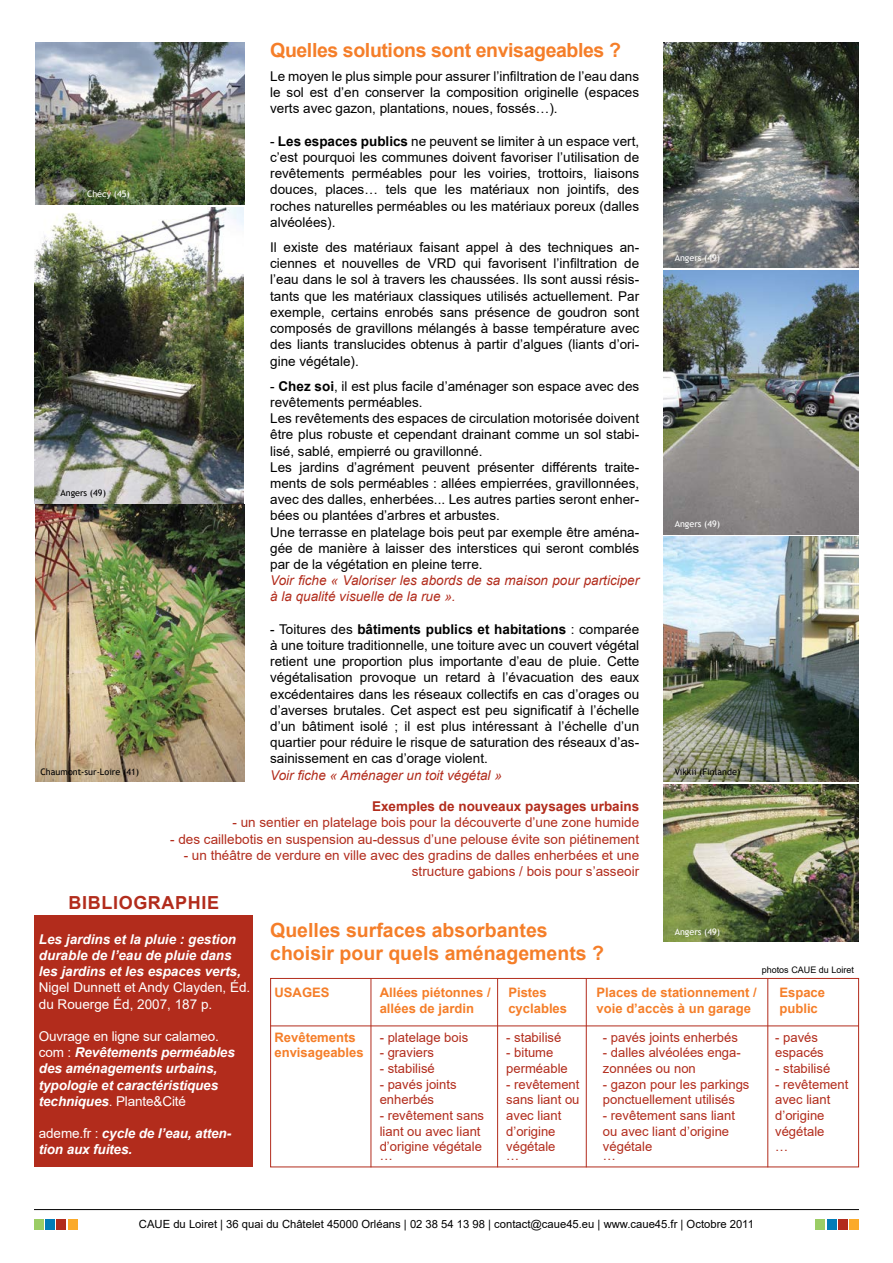
<style>
.page{position:relative;width:893px;height:1263px;background:#fff}
.page>*{position:absolute;margin:0;border:0;box-sizing:border-box;transform-origin:0 0}
.t1{font:700 19.5px/23.4px "Arial";color:#f57e29}
.t2{font:700 19.5px "Arial";letter-spacing:-.02em;color:#f57e29}
.t3{font:700 18px "Arial";letter-spacing:.035em;color:#b22c1c}
.t4{font:13.5px/16.2px "Arial";color:#000;text-align:justify}
.t5{font:italic 700 13.5px/16.2px "Arial";letter-spacing:-.01em;color:#fff}
.t6{font:13.5px/16.2px "Arial";color:#b22c1c;text-align:right}
.t7{font:italic 13.5px/16.2px "Arial";color:#b22c1c}
.t8{font:13.5px/16.2px "Arial";color:#fff}
.t9{font:700 13.5px "Arial";color:#b22c1c}
.t10{font:13.05px/15.6px "Arial";color:#b22c1c}
.t11{font:700 13.05px/15.6px "Arial";color:#f57e29}
.t12{font:11.25px "Arial";color:#000}
.t13{font:9px "Trebuchet MS";color:#000}
.t14{font:9px "Trebuchet MS";color:#fff}
.t15{font:9px "Arial";color:#000}
.s1{font-weight:700}
.s2{font-weight:400;font-style:normal}
</style>
<div class="page">
<hr style="left:34px;top:1209px;width:825px;height:1px;background:#000">
<div style="left:45px;top:1219px;width:10px;height:10px;background:#017cb7"></div>
<div style="left:34px;top:1219px;width:10px;height:10px;background:#9bcd65"></div>
<div style="left:68px;top:1219px;width:9px;height:10px;background:#fbaa29"></div>
<div style="left:56px;top:1219px;width:10px;height:10px;background:#b22c1c"></div>
<div style="left:827px;top:1219px;width:9px;height:10px;background:#017cb7"></div>
<div style="left:815px;top:1219px;width:10px;height:10px;background:#9bcd65"></div>
<div style="left:849px;top:1219px;width:10px;height:10px;background:#fbaa29"></div>
<div style="left:838px;top:1219px;width:10px;height:10px;background:#b22c1c"></div>
<div style="left:270px;top:978px;width:589px;height:189px;border:1px solid #b22c1c"></div>
<div style="left:34px;top:915px;width:218px;height:252px;background:#b22c1c"></div>
<img style="left:663px;top:537px;width:196px;height:244px">
<img style="left:35px;top:505px;width:209px;height:276px">
<img style="left:664px;top:43px;width:195px;height:225px">
<img style="left:35px;top:43px;width:209px;height:161px">
<img style="left:34px;top:207px;width:210px;height:296px">
<img style="left:663px;top:270px;width:196px;height:264px">
<img style="left:664px;top:784px;width:195px;height:157px">
<hr style="left:371px;top:978px;width:1px;height:189px;background:#b22c1c">
<hr style="left:497px;top:978px;width:1px;height:189px;background:#b22c1c">
<hr style="left:586px;top:978px;width:1px;height:189px;background:#b22c1c">
<hr style="left:767px;top:978px;width:1px;height:189px;background:#b22c1c">
<hr style="left:270px;top:1025px;width:589px;height:1px;background:#b22c1c">
<p class="t14" style="left:87px;top:188px;width:44px">Chécy (45)</p>
<p class="t13" style="left:60px;top:487px;width:47px">Angers (49)</p>
<p class="t13" style="left:41px;top:766px;width:100px">Chaumont-sur-Loire (41)</p>
<h1 class="t2" style="left:270px;top:36px;width:352px">Quelles solutions sont envisageables ?</h1>
<p class="t4" style="left:270px;top:68px;width:370px">Le moyen le plus simple pour assurer l’infiltration de l’eau dans le sol est d’en conserver la composition originelle (espaces verts avec gazon, plantations, noues, fossés…).</p>
<p class="t4" style="left:270px;top:133px;width:370px">- <span class="s1">Les espaces publics</span> ne peuvent se limiter à un espace vert, c’est pourquoi les communes doivent favoriser l’utilisation de revêtements perméables pour les voiries, trottoirs, liaisons douces, places… tels que les matériaux non jointifs, des roches naturelles perméables ou les matériaux poreux (dalles alvéolées).</p>
<p class="t4" style="left:270px;top:239px;width:370px">Il existe des matériaux faisant appel à des techniques an&shy;ciennes et nouvelles de VRD qui favorisent l’infiltration de l’eau dans le sol à travers les chaussées. Ils sont aussi résis&shy;tants que les matériaux classiques utilisés actuellement. Par exemple, certains enrobés sans présence de goudron sont composés de gravillons mélangés à basse température avec des liants translucides obtenus à partir d’algues (liants d’ori&shy;gine végétale).</p>
<p class="t4" style="left:270px;top:378px;width:371px;text-align:left">- <span class="s1">Chez soi</span>, il est plus facile d’aménager son espace avec des revêtements perméables.<br>Les revêtements des espaces de circulation motorisée doivent être plus robuste et cependant drainant comme un sol stabi&shy;lisé, sablé, empierré ou gravillonné.<br>Les jardins d’agrément peuvent présenter différents traite&shy;ments de sols perméables : allées empierrées, gravillonnées, avec des dalles, enherbées... Les autres parties seront enher&shy;bées ou plantées d’arbres et arbustes.<br>Une terrasse en platelage bois peut par exemple être aména&shy;gée de manière à laisser des interstices qui seront comblés par de la végétation en pleine terre.</p>
<p class="t7" style="left:270px;top:572px;width:370px">Voir fiche « Valoriser les abords de sa maison pour participer à la qualité visuelle de la rue ».</p>
<p class="t4" style="left:270px;top:621px;width:371px">- Toitures des <span class="s1">bâtiments publics et habitations</span> : comparée à une toiture traditionnelle, une toiture avec un couvert végétal retient une proportion plus importante d’eau de pluie. Cette végétalisation provoque un retard à l’évacuation des eaux excédentaires dans les réseaux collectifs en cas d’orages ou d’averses brutales. Cet aspect est peu significatif à l’échelle d’un bâtiment isolé ; il est plus intéressant à l’échelle d’un quartier pour réduire le risque de saturation des réseaux d’as&shy;sainissement en cas d’orage violent.</p>
<p class="t7" style="left:270px;top:767px;width:233px">Voir fiche « Aménager un toit végétal »</p>
<p class="t9" style="left:372px;top:797px;width:269px">Exemples de nouveaux paysages urbains</p>
<p class="t6" style="left:232px;top:814px;width:408px">- un sentier en platelage bois pour la découverte d’une zone humide</p>
<p class="t6" style="left:170px;top:831px;width:470px">- des caillebotis en suspension au-dessus d’une pelouse évite son piétinement</p>
<p class="t6" style="left:184px;top:847px;width:457px">- un théâtre de verdure en ville avec des gradins de dalles enherbées et une structure gabions / bois pour s’asseoir</p>
<h2 class="t3" style="left:69px;top:890px;width:152px">bibliographie</h2>
<p class="t14" style="left:675px;top:252px;width:47px">Angers (49)</p>
<p class="t14" style="left:675px;top:518px;width:47px">Angers (49)</p>
<p class="t13" style="left:675px;top:766px;width:67px">Vikkii (Finlande)</p>
<p class="t5" style="left:39px;top:931px;width:203px">Les jardins et la pluie : gestion durable de l’eau de pluie dans les jardins et les espaces verts,</p>
<p class="t8" style="left:39px;top:979px;width:213px">Nigel Dunnett et Andy Clayden, Éd. du Rouerge Éd, 2007, 187 p.</p>
<p class="t5" style="left:39px;top:1028px;width:197px"><span class="s2">Ouvrage en ligne sur calameo. com :</span> Revêtements perméables des aménagements urbains, typologie et caractéristiques techniques<span class="s2">. Plante&amp;Cité</span></p>
<p class="t5" style="left:39px;top:1126px;width:194px"><span class="s2">ademe.fr :</span> cycle de l’eau, atten&shy;tion aux fuites.</p>
<h1 class="t1" style="left:270px;top:919px;width:335px">Quelles surfaces absorbantes choisir pour quels aménagements ?</h1>
<p class="t14" style="left:675px;top:926px;width:47px">Angers (49)</p>
<p class="t15" style="left:762px;top:964px;width:94px">photos CAUE du Loiret</p>
<p class="t11" style="left:274px;top:985px;width:29px">USAGE</p>
<p class="t11" style="left:321px;top:985px;width:10px">S</p>
<p class="t11" style="left:274px;top:1029px;width:91px">Revêtements envisageables</p>
<p class="t11" style="left:380px;top:985px;width:112px">Allées piétonnes / allées de jardin</p>
<p class="t11" style="left:508px;top:985px;width:60px">Pistes cyclables</p>
<p class="t11" style="left:597px;top:985px;width:162px">Places de stationnement / voie d’accès à un garage</p>
<p class="t10" style="left:380px;top:1029px;width:90px">- platelage bois</p>
<p class="t10" style="left:380px;top:1045px;width:56px">- graviers</p>
<p class="t10" style="left:380px;top:1061px;width:57px">- stabilisé</p>
<p class="t10" style="left:380px;top:1076px;width:78px">- pavés joints enherbés</p>
<p class="t10" style="left:380px;top:1108px;width:106px">- revêtement sans liant ou avec liant d’origine végétale</p>
<p class="t10" style="left:380px;top:1148px;width:15px">…</p>
<p class="t10" style="left:506px;top:1029px;width:57px">- stabilisé</p>
<p class="t10" style="left:506px;top:1045px;width:63px">- bitume perméable</p>
<p class="t10" style="left:506px;top:1076px;width:75px">- revêtement sans liant ou avec liant d’origine végétale</p>
<p class="t10" style="left:506px;top:1148px;width:15px">…</p>
<p class="t10" style="left:603px;top:1029px;width:136px">- pavés joints enherbés</p>
<p class="t10" style="left:603px;top:1045px;width:139px">- dalles alvéolées enga&shy;zonnées ou non</p>
<p class="t10" style="left:603px;top:1076px;width:148px">- gazon pour les parkings ponctuellement utilisés</p>
<p class="t10" style="left:603px;top:1108px;width:134px">- revêtement sans liant ou avec liant d’origine végétale</p>
<p class="t10" style="left:603px;top:1148px;width:15px">…</p>
<p class="t11" style="left:779px;top:985px;width:47px">Espace public</p>
<p class="t10" style="left:775px;top:1029px;width:50px">- pavés espacés</p>
<p class="t10" style="left:775px;top:1061px;width:57px">- stabilisé</p>
<p class="t10" style="left:775px;top:1076px;width:75px">- revêtement avec liant d’origine végétale<br>…</p>
<p class="t12" style="left:139px;top:1217px;width:616px">CAUE du Loiret | 36 quai du Châtelet 45000 Orléans | 02 38 54 13 98 | contact@caue45.eu | www.caue45.fr | Octobre 2011</p>
</div>
